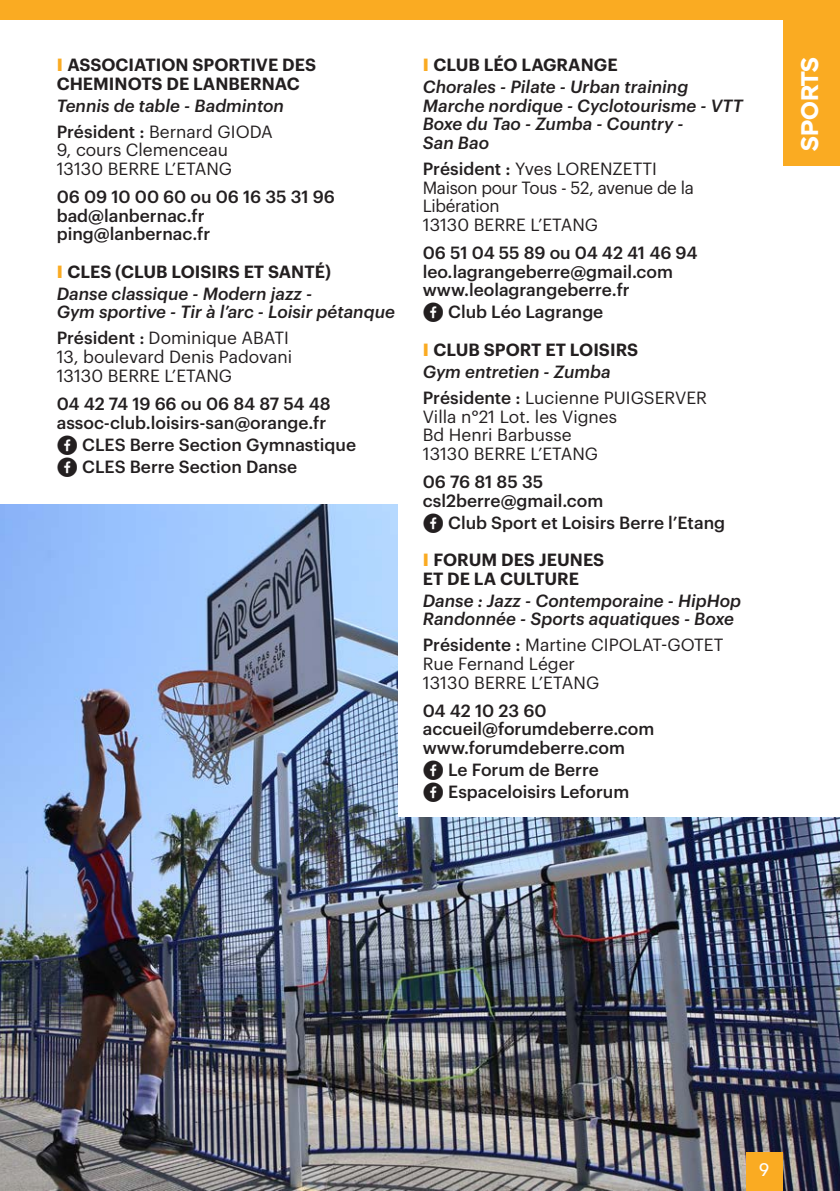
<style>
.page{position:relative;width:840px;height:1191px;background:#fff}
.page>*{position:absolute;margin:0;border:0;box-sizing:border-box;transform-origin:0 0}
.t1{font:700 24px "Stem";color:#fff}
.t2{font:500 18px "Avenir";color:#fff}
.t3{font:500 17.2px/18.6px "Graphik";color:#231f20}
.t4{font:italic 500 17.2px/26px "Graphik";color:#231f20}
.t5{font:17.2px/18.6px "Graphik";color:#231f20}
.t6{font:600 17.2px/18.6px "Graphik";color:#231f20}
.t7{font:17.2px/18.6px "Graphik";letter-spacing:-.02em;color:#231f20}
.s1{font-weight:700;color:#faab22}
.s2{font-style:normal}
.s3{font-weight:400;font-style:normal}
.s4{font-weight:700;font-style:normal;color:#faab22}
.s5{font-weight:600;font-style:normal}
.s6{font-family:"Social Shapes";font-weight:400}
.s7{font-weight:500}
.s8{font-weight:600}
</style>
<div class="page">
<img style="left:0;top:505px;width:839px;height:686px">
<div style="left:398px;top:503px;width:441px;height:313px;background:#fff"></div>
<div style="left:746px;top:1152px;width:36px;height:39px;background:#faab22"></div>
<div style="left:782px;top:19px;width:57px;height:147px;background:#faab22"></div>
<div style="left:0;top:0;width:839px;height:20px;background:#faab22"></div>
<p class="t6" style="left:57px;top:54px;width:261px"><span class="s1">I</span> ASSOCIATION SPORTIVE DES<br>CHEMINOTS DE LANBERNAC</p>
<p class="t4" style="left:57px;top:91px;width:229px">Tennis de table - Badminton<br><span class="s2">Président :</span> <span class="s3">Bernard GIODA</span></p>
<p class="t5" style="left:57px;top:139px;width:177px">9, cours Clemenceau<br>13130 BERRE L’ETANG</p>
<p class="t3" style="left:57px;top:186px;width:280px">06 09 10 00 60 ou 06 16 35 31 96 bad@lanbernac.fr ping@lanbernac.fr</p>
<p class="t4" style="left:57px;top:259px;width:275px;line-height:22px"><span class="s4">I</span> <span class="s5">CLES (CLUB LOISIRS ET SANTÉ)<br></span>Danse classique - Modern jazz -</p>
<p class="t4" style="left:57px;top:298px;width:339px">Gym sportive - Tir à l’arc - Loisir pétanque<br><span class="s2">Président :</span> <span class="s3">Dominique ABATI</span></p>
<p class="t5" style="left:57px;top:346px;width:237px">13, boulevard Denis Padovani<br>13130 BERRE L’ETANG</p>
<p class="t3" style="left:57px;top:393px;width:275px">04 42 74 19 66 ou 06 84 87 54 48 assoc-club.loisirs-san@orange.fr</p>
<p class="t3" style="left:57px;top:432px;width:300px;line-height:22px"><span class="s6">G</span> CLES Berre Section Gymnastique<br><span class="s6">G</span> CLES Berre Section Danse</p>
<p class="t4" style="left:422px;top:52px;width:267px;line-height:22px"><span class="s4">I</span> <span class="s5">CLUB LÉO LAGRANGE<br></span>Chorales - Pilate - Urban training</p>
<p class="t4" style="left:422px;top:95px;width:321px;line-height:18.6px">Marche nordique - Cyclotourisme - VTT<br>Boxe du Tao - Zumba - Country -<br>San Bao</p>
<p class="t7" style="left:422px;top:158px;width:272px"><span class="s7">Président :</span> Yves LORENZETTI<br>Maison pour Tous - 52, avenue de la<br>Libération<br>13130 BERRE L’ETANG</p>
<p class="t3" style="left:422px;top:242px;width:276px">06 51 04 55 89 ou 04 42 41 46 94 leo.lagrangeberre@gmail.com www.leolagrangeberre.fr</p>
<p class="t6" style="left:422px;top:292px;width:217px;line-height:37.4px"><span class="s6">G</span> <span class="s7">Club Léo Lagrange<br></span><span class="s1">I</span> CLUB SPORT ET LOISIRS</p>
<p class="t4" style="left:422px;top:357px;width:285px">Gym entretien - Zumba<br><span class="s2">Présidente :</span> <span class="s3">Lucienne PUIGSERVER</span></p>
<p class="t5" style="left:422px;top:405px;width:196px">Villa n°21 Lot. les Vignes<br>Bd Henri Barbusse<br>13130 BERRE L’ETANG</p>
<p class="t3" style="left:422px;top:471px;width:182px">06 76 81 85 35 csl2berre@gmail.com</p>
<p class="t3" style="left:422px;top:502px;width:304px;line-height:37.4px"><span class="s6">G</span> Club Sport et Loisirs Berre l’Etang<br><span class="s1">I</span> <span class="s8">FORUM DES JEUNES</span></p>
<p class="t6" style="left:422px;top:567px;width:158px">ET DE LA CULTURE</p>
<p class="t4" style="left:422px;top:589px;width:319px;line-height:18.6px">Danse : Jazz - Contemporaine - HipHop<br>Randonnée - Sports aquatiques - Boxe</p>
<p class="t5" style="left:422px;top:634px;width:302px"><span class="s7">Présidente :</span> Martine CIPOLAT-GOTET<br>Rue Fernand Léger<br>13130 BERRE L’ETANG</p>
<p class="t3" style="left:422px;top:699px;width:233px">04 42 10 23 60 accueil@forumdeberre.com www.forumdeberre.com</p>
<p class="t3" style="left:422px;top:757px;width:208px;line-height:22px"><span class="s6">G</span> Le Forum de Berre<br><span class="s6">G</span> Espaceloisirs Leforum</p>
<h1 class="t1" style="left:793px;top:151px;width:96px;rotate:-90deg">SPORTS</h1>
<p class="t2" style="left:758px;top:1158px;width:12px">9</p>
</div>
